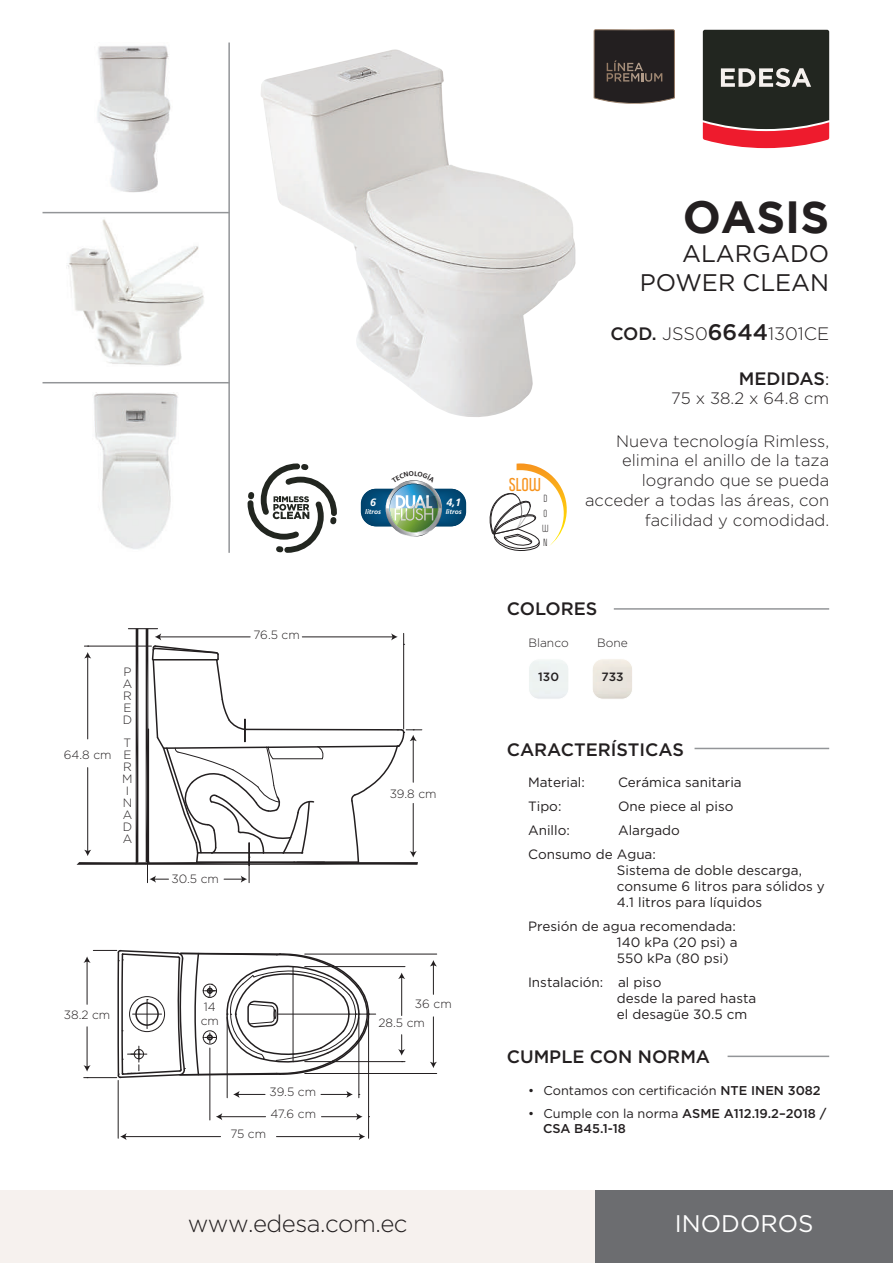
<style>
.page{position:relative;width:893px;height:1263px;background:#fff}
.page>*{position:absolute;margin:0;border:0;box-sizing:border-box;transform-origin:0 0}
.t1{font:700 45px "Gotham";color:#231f20}
.t2{font:24px/28.8px "Gotham";color:#231f20;text-align:right}
.t3{font:300 24px "Gotham";letter-spacing:-.02em;color:#231f20}
.t4{font:24px "Gotham";color:#fff}
.t5{font:500 18px "Gotham";color:#231f20}
.t6{font:300 18px "Gotham";color:#231f20}
.t7{font:300 16.5px/19.8px "Gotham";color:#231f20;text-align:right}
.t8{font:700 16.35px "Politica";color:#f7931d}
.t9{font:13.5px/16.2px "Gotham";color:#231f20}
.t10{font:500 12.75px/15.3px "Gotham";color:#231f20}
.t11{font:12.75px "Gotham";color:#231f20}
.t12{font:300 12px/12px "Gotham";color:#231f20}
.t13{font:500 12px "Gotham";color:#231f20}
.t14{font:italic 700 10.65px "Frutiger";color:#fff}
.t15{font:9px/14.7px "Politica";color:#231f20}
.t16{font:italic 700 6.6px "Frutiger";color:#fff}
.s1{font-weight:500}
.s2{font-weight:500;font-size:22.5px}
.s3{font-weight:400;font-size:16.5px}
.s4{font-weight:400}
</style>
<div class="page">
<img style="left:261px;top:49px;width:315px;height:368px">
<div style="left:0;top:1191px;width:893px;height:72px;background:#f6f1ee"></div>
<div style="left:595px;top:1191px;width:298px;height:72px;background:#6c6d70"></div>
<hr style="left:43px;top:212px;width:187px;height:1px;background:#939598">
<hr style="left:43px;top:382px;width:187px;height:1px;background:#939598">
<hr style="left:228px;top:43px;width:2px;height:510px;background:#939598">
<hr style="left:728px;top:1055px;width:101px;height:2px;background:#939598">
<hr style="left:694px;top:748px;width:135px;height:1px;background:#939598">
<img style="left:594px;top:660px;width:37px;height:38px">
<div style="left:592px;top:658px;width:41px;height:42px;border:1px solid #fff;border-radius:11px"></div>
<div style="left:528px;top:658px;width:41px;height:42px;border:1px solid #fff;border-radius:11px"></div>
<hr style="left:614px;top:608px;width:215px;height:2px;background:#939598">
<svg style="left:489px;top:463px;width:78px;height:88px"></svg>
<svg style="left:248px;top:463px;width:89px;height:90px"></svg>
<div style="left:363px;top:489px;width:101px;height:37px;background:#01446e;border-radius:14px"></div>
<div style="left:368px;top:491px;width:90px;height:33px;background:#004975;border-radius:13px"></div>
<div style="left:371px;top:492px;width:85px;height:31px;background:#014c7a;border-radius:12px"></div>
<div style="left:375px;top:494px;width:77px;height:27px;background:#03507f;border-radius:11px"></div>
<div style="left:378px;top:495px;width:71px;height:25px;background:#055383;border-radius:10px"></div>
<div style="left:381px;top:496px;width:65px;height:23px;background:#025687;border-radius:9px"></div>
<svg style="left:386px;top:481px;width:56px;height:55px"></svg>
<hr style="left:227px;top:1017px;width:1px;height:81px;background:#231f20">
<hr style="left:358px;top:1017px;width:1px;height:81px;background:#231f20">
<svg style="left:233px;top:1091px;width:32px;height:7px"></svg>
<svg style="left:321px;top:1091px;width:32px;height:7px"></svg>
<hr style="left:305px;top:966px;width:100px;height:1px;background:#231f20">
<hr style="left:305px;top:1061px;width:100px;height:1px;background:#231f20">
<hr style="left:401px;top:977px;width:1px;height:38px;background:#231f20">
<svg style="left:398px;top:972px;width:7px;height:7px"></svg>
<svg style="left:398px;top:1035px;width:7px;height:20px"></svg>
<hr style="left:305px;top:954px;width:132px;height:1px;background:#231f20">
<hr style="left:433px;top:1017px;width:1px;height:46px;background:#231f20">
<svg style="left:430px;top:1062px;width:7px;height:6px"></svg>
<hr style="left:433px;top:964px;width:1px;height:30px;background:#231f20">
<svg style="left:430px;top:960px;width:7px;height:6px"></svg>
<hr style="left:209px;top:1048px;width:1px;height:72px;background:#231f20">
<hr style="left:118px;top:1080px;width:1px;height:58px;background:#231f20">
<hr style="left:368px;top:1017px;width:1px;height:121px;background:#231f20">
<hr style="left:220px;top:1116px;width:46px;height:1px;background:#231f20">
<svg style="left:216px;top:1113px;width:6px;height:7px"></svg>
<hr style="left:321px;top:1116px;width:37px;height:1px;background:#231f20">
<svg style="left:356px;top:1113px;width:7px;height:7px"></svg>
<hr style="left:125px;top:1136px;width:96px;height:1px;background:#231f20">
<svg style="left:120px;top:1133px;width:7px;height:7px"></svg>
<hr style="left:276px;top:1136px;width:85px;height:1px;background:#231f20">
<svg style="left:359px;top:1133px;width:6px;height:7px"></svg>
<hr style="left:305px;top:1073px;width:132px;height:1px;background:#231f20">
<svg style="left:84px;top:949px;width:292px;height:130px"></svg>
<svg style="left:77px;top:629px;width:345px;height:254px"></svg>
<hr style="left:128px;top:628px;width:30px;height:1px;background:#231f20">
<img style="left:66px;top:219px;width:138px;height:147px">
<img style="left:94px;top:393px;width:84px;height:156px">
<img style="left:97px;top:45px;width:74px;height:148px">
<svg style="left:594px;top:29px;width:81px;height:75px;background:#36302f"></svg>
<svg style="left:703px;top:30px;width:126px;height:118px;background:#553937"></svg>
<img style="left:386px;top:480px;width:56px;height:52px">
<p class="t12" style="left:64px;top:748px;width:49px">64.8 cm</p>
<p class="t12" style="left:123px;top:666px;width:11px;text-align:justify">P A R E D</p>
<p class="t12" style="left:122px;top:736px;width:11px">T<br>E<br>R<br>M<br>I<br>N<br>A<br>D<br>A</p>
<p class="t12" style="left:254px;top:628px;width:48px">76.5 cm</p>
<p class="t12" style="left:172px;top:872px;width:49px">30.5 cm</p>
<p class="t14" style="left:370px;top:496px;width:7px">6</p>
<p class="t16" style="left:365px;top:508px;width:17px">litros</p>
<p class="t14" style="left:446px;top:496px;width:16px">4,1</p>
<p class="t16" style="left:446px;top:508px;width:17px">litros</p>
<p class="t12" style="left:390px;top:788px;width:49px">39.8 cm</p>
<p class="t12" style="left:64px;top:1008px;width:48px">38.2 cm</p>
<p class="t12" style="left:201px;top:999px;width:20px;line-height:14.4px">14 cm</p>
<p class="t12" style="left:269px;top:1085px;width:48px">39.5 cm</p>
<p class="t12" style="left:270px;top:1108px;width:47px">47.6 cm</p>
<p class="t12" style="left:230px;top:1128px;width:37px">75 cm</p>
<p class="t12" style="left:415px;top:997px;width:38px">36 cm</p>
<p class="t12" style="left:378px;top:1017px;width:48px">28.5 cm</p>
<h2 class="t3" style="left:188px;top:1208px;width:221px">www.edesa.com.ec</h2>
<p class="t8" style="left:509px;top:474px;width:34px">SLOW</p>
<p class="t15" style="left:542px;top:491px;width:8px">D<br>O<br>W<br>N</p>
<h1 class="t1" style="left:683px;top:191px;width:148px">OASIS</h1>
<h2 class="t2" style="left:640px;top:239px;width:191px">ALARGADO<br>POWER CLEAN</h2>
<h3 class="t6" style="left:610px;top:323px;width:220px"><span class="s1">COD.</span> JSS0<span class="s2">6644</span>1301CE</h3>
<h3 class="t5" style="left:739px;top:366px;width:92px">MEDIDAS<span class="s3">:</span></h3>
<p class="t7" style="left:671px;top:388px;width:160px">75 x 38.2 x 64.8 cm</p>
<p class="t7" style="left:585px;top:430px;width:246px">Nueva tecnología Rimless, elimina el anillo de la taza logrando que se pueda acceder a todas las áreas, con facilidad y comodidad.</p>
<h3 class="t5" style="left:507px;top:597px;width:92px">COLORES</h3>
<p class="t12" style="left:528px;top:637px;width:42px">Blanco</p>
<p class="t13" style="left:538px;top:669px;width:22px">130</p>
<p class="t12" style="left:597px;top:637px;width:32px">Bone</p>
<p class="t13" style="left:601px;top:669px;width:24px">733</p>
<h3 class="t5" style="left:507px;top:738px;width:179px">CARACTERÍSTICAS</h3>
<p class="t9" style="left:528px;top:774px;width:58px">Material:</p>
<p class="t9" style="left:618px;top:774px;width:125px">Cerámica sanitaria</p>
<p class="t9" style="left:528px;top:798px;width:35px">Tipo:</p>
<p class="t9" style="left:618px;top:798px;width:117px">One piece al piso</p>
<p class="t9" style="left:528px;top:822px;width:43px">Anillo:</p>
<p class="t9" style="left:528px;top:818px;width:153px;line-height:23.7px;text-indent:90px">Alargado<br>Consumo de Agua:</p>
<p class="t9" style="left:617px;top:861px;width:210px">Sistema de doble descarga, consume 6 litros para sólidos y<br>4.1 litros para líquidos</p>
<p class="t9" style="left:617px;top:918px;width:122px;text-indent:-89px">Presión de agua recomendada:<br>140 kPa (20 psi) a<br>550 kPa (80 psi)</p>
<p class="t9" style="left:617px;top:974px;width:141px;text-indent:-89px">Instalación: al piso<br>desde la pared hasta el desagüe 30.5 cm</p>
<h3 class="t5" style="left:507px;top:1045px;width:205px">CUMPLE CON NORMA</h3>
<p class="t11" style="left:528px;top:1082px;width:294px">• Contamos con certificación <span class="s1">NTE INEN 3082</span></p>
<p class="t10" style="left:543px;top:1105px;width:285px;text-indent:-15px"><span class="s4">• Cumple con la norma</span> ASME A112.19.2–2018 /<br>CSA B45.1-18</p>
<h2 class="t4" style="left:675px;top:1208px;width:140px">INODOROS</h2>
</div>
